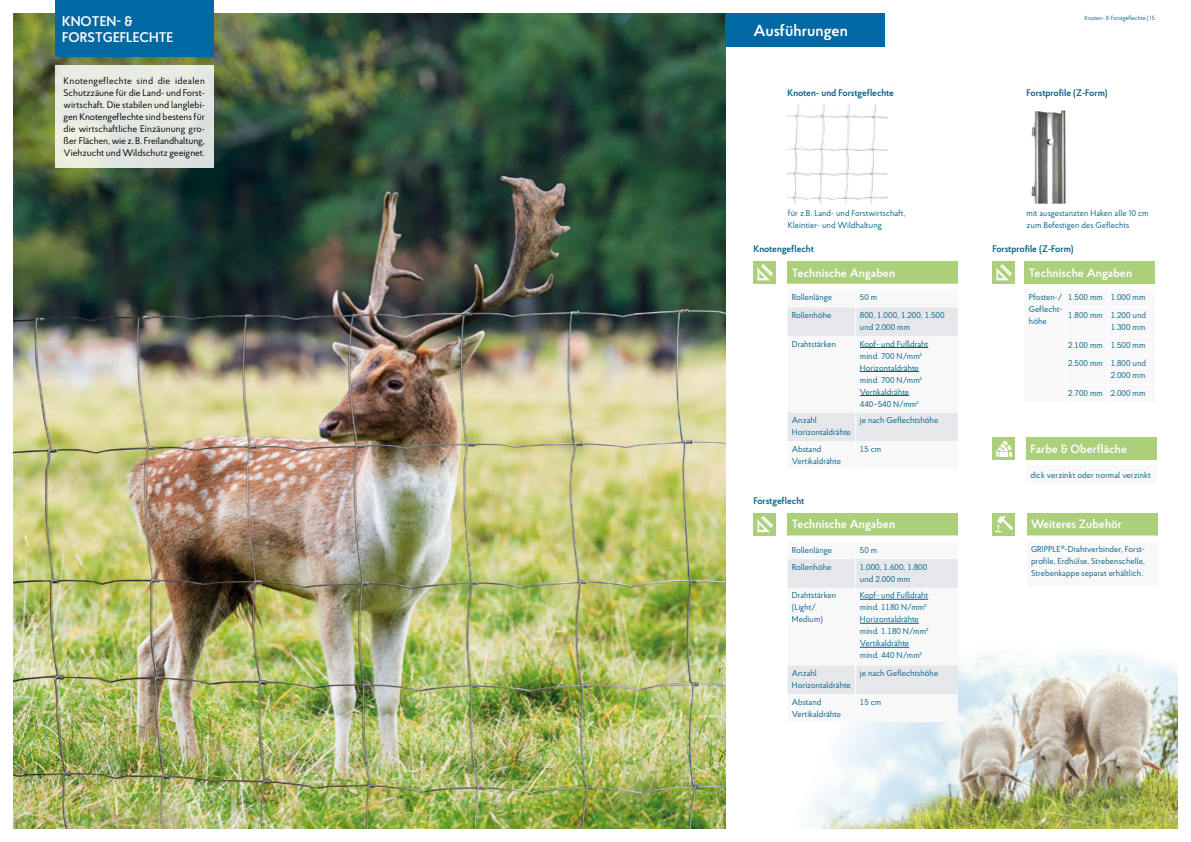
<style>
.page{position:relative;width:1191px;height:842px;background:#fff}
.page>*{position:absolute;margin:0;border:0;box-sizing:border-box;transform-origin:0 0}
.t1{font:600 16px "Proba Pro";color:#fff}
.t2{font:600 14px/16px "Proba Pro";color:#fff}
.t3{font:600 12px "Proba Pro";color:#fff}
.t4{font:9.5px/12px "Proba Pro";letter-spacing:-.005em;color:#000;text-align:justify}
.t5{font:600 9.5px "Proba Pro";letter-spacing:-.015em;color:#005f86}
.t6{font:8.5px/12px "Proba Pro";color:#005f86}
.t7{font:6px "Proba Pro";letter-spacing:-.015em;color:#005f86}
</style>
<div class="page">
<img style="left:809px;top:652px;width:368px;height:176px">
<img style="left:13px;top:13px;width:712px;height:290px">
<div style="left:55px;top:66px;width:159px;height:102px;background:#e5e9e1"></div>
<img style="left:788px;top:104px;width:99px;height:100px">
<div style="left:992px;top:437px;width:23px;height:23px;background:#accf7b"></div>
<svg style="left:996px;top:441px;width:15px;height:16px"></svg>
<div style="left:1026px;top:437px;width:130px;height:23px;background:#accf7b"></div>
<div style="left:1026px;top:466px;width:130px;height:18px;background:#f8f8f9"></div>
<hr style="left:1026px;top:483px;width:130px;height:1px;background:#fff">
<div style="left:753px;top:261px;width:23px;height:23px;background:#accf7b"></div>
<svg style="left:757px;top:264px;width:16px;height:16px"></svg>
<div style="left:787px;top:261px;width:170px;height:23px;background:#accf7b"></div>
<svg style="left:788px;top:307px;width:169px;height:134px"></svg>
<hr style="left:860px;top:347px;width:68px;height:1px;background:#005f86">
<hr style="left:860px;top:371px;width:59px;height:1px;background:#005f86">
<hr style="left:860px;top:395px;width:49px;height:1px;background:#005f86">
<div style="left:753px;top:513px;width:23px;height:22px;background:#accf7b"></div>
<svg style="left:757px;top:516px;width:16px;height:16px"></svg>
<div style="left:787px;top:513px;width:170px;height:22px;background:#accf7b"></div>
<svg style="left:787px;top:535px;width:170px;height:187px"></svg>
<hr style="left:860px;top:599px;width:68px;height:1px;background:#005f86">
<hr style="left:860px;top:623px;width:59px;height:1px;background:#005f86">
<hr style="left:860px;top:647px;width:49px;height:1px;background:#005f86">
<img style="left:13px;top:303px;width:712px;height:525px">
<img style="left:1031px;top:110px;width:35px;height:94px">
<div style="left:1026px;top:513px;width:131px;height:22px;background:#accf7b"></div>
<svg style="left:1027px;top:535px;width:130px;height:1px"></svg>
<div style="left:1026px;top:541px;width:131px;height:46px;background:#f8f8f9"></div>
<div style="left:992px;top:513px;width:23px;height:22px;background:#accf7b"></div>
<svg style="left:995px;top:516px;width:18px;height:16px"></svg>
<div style="left:1024px;top:261px;width:131px;height:23px;background:#accf7b"></div>
<div style="left:992px;top:261px;width:23px;height:23px;background:#accf7b"></div>
<svg style="left:996px;top:264px;width:16px;height:16px"></svg>
<div style="left:725px;top:13px;width:160px;height:34px;background:#0068a3"></div>
<div style="left:55px;top:0;width:159px;height:57px;background:#0068a3"></div>
<h2 class="t2" style="left:62px;top:14px;width:113px">KNOTEN- &amp;<br>FORSTGEFLECHTE</h2>
<h1 class="t1" style="left:753px;top:22px;width:96px">Ausführungen</h1>
<p class="t7" style="left:1084px;top:15px;width:72px">Knoten- &amp; Forstgeflechte | 15</p>
<p class="t4" style="left:64px;top:75px;width:143px">Knotengeflechte sind die idealen Schutzzäune für die Land- und Forst&shy;wirtschaft. Die stabilen und langlebi&shy;gen Knotengeflechte sind bestens für die wirtschaftliche Einzäunung gro&shy;ßer Flächen, wie z. B. Freilandhaltung, Viehzucht und Wildschutz geeignet.</p>
<p class="t5" style="left:787px;top:88px;width:108px">Knoten- und Forstgeflechte</p>
<p class="t5" style="left:1026px;top:88px;width:83px">Forstprofile (Z-Form)</p>
<p class="t6" style="left:788px;top:208px;width:119px">für z.B. Land- und Forstwirtschaft,<br>Kleintier- und Wildhaltung</p>
<p class="t6" style="left:1026px;top:208px;width:124px">mit ausgestanzten Haken alle 10 cm zum Befestigen des Geflechts</p>
<p class="t5" style="left:753px;top:244px;width:62px">Knotengeflecht</p>
<h3 class="t3" style="left:792px;top:266px;width:105px">Technische Angaben</h3>
<p class="t6" style="left:792px;top:291px;width:42px">Rollenlänge</p>
<p class="t6" style="left:860px;top:291px;width:19px">50 m</p>
<p class="t6" style="left:792px;top:309px;width:41px">Rollenhöhe</p>
<p class="t6" style="left:860px;top:309px;width:86px">800, 1.000, 1.200, 1.500 und 2.000 mm</p>
<p class="t6" style="left:792px;top:338px;width:46px">Drahtstärken</p>
<p class="t6" style="left:860px;top:338px;width:70px">Kopf- und Fußdraht mind. 700 N/mm²<br>Horizontaldrähte mind. 700 N/mm²<br>Vertikaldrähte<br>440–540 N/mm²</p>
<p class="t6" style="left:792px;top:415px;width:61px">Anzahl<br>Horizontaldrähte</p>
<p class="t6" style="left:860px;top:415px;width:80px">je nach Geflechtshöhe</p>
<p class="t6" style="left:792px;top:443px;width:51px">Abstand<br>Vertikaldrähte</p>
<p class="t6" style="left:860px;top:443px;width:23px">15 cm</p>
<p class="t5" style="left:753px;top:496px;width:52px">Forstgeflecht</p>
<h3 class="t3" style="left:792px;top:518px;width:105px">Technische Angaben</h3>
<p class="t6" style="left:792px;top:545px;width:42px">Rollenlänge</p>
<p class="t6" style="left:860px;top:545px;width:19px">50 m</p>
<p class="t6" style="left:792px;top:561px;width:41px">Rollenhöhe</p>
<p class="t6" style="left:860px;top:561px;width:69px">1.000, 1.600, 1.800 und 2.000 mm</p>
<p class="t6" style="left:792px;top:590px;width:46px">Drahtstärken (Light/<br>Medium)</p>
<p class="t6" style="left:860px;top:590px;width:70px">Kopf- und Fußdraht mind. 1180 N/mm²<br>Horizontaldrähte mind. 1.180 N/mm²<br>Vertikaldrähte mind. 440 N/mm²</p>
<p class="t6" style="left:792px;top:668px;width:61px">Anzahl<br>Horizontaldrähte</p>
<p class="t6" style="left:860px;top:668px;width:80px">je nach Geflechtshöhe</p>
<p class="t6" style="left:792px;top:696px;width:51px">Abstand<br>Vertikaldrähte</p>
<p class="t6" style="left:860px;top:696px;width:23px">15 cm</p>
<p class="t5" style="left:992px;top:244px;width:83px">Forstprofile (Z-Form)</p>
<h3 class="t3" style="left:1028px;top:266px;width:105px">Technische Angaben</h3>
<p class="t6" style="left:1028px;top:291px;width:35px;text-align:justify">Pfosten-/ Geflecht&shy;höhe</p>
<p class="t6" style="left:1068px;top:288px;width:79px;line-height:18px">1.500 mm 1.000 mm<br>1.800 mm 1.200 und</p>
<p class="t6" style="left:1068px;top:319px;width:79px;line-height:17.9px;text-align:justify;text-indent:43px">1.300 mm 2.100 mm 1.500 mm 2.500 mm 1.800 und</p>
<p class="t6" style="left:1068px;top:366px;width:79px;line-height:17.8px;text-align:right">2.000 mm<br>2.700 mm 2.000 mm</p>
<h3 class="t3" style="left:1030px;top:443px;width:98px">Farbe &amp; Oberfläche</h3>
<p class="t6" style="left:1030px;top:469px;width:122px">dick verzinkt oder normal verzinkt</p>
<h3 class="t3" style="left:1031px;top:518px;width:92px">Weiteres Zubehör</h3>
<p class="t6" style="left:1031px;top:543px;width:115px;text-align:justify">GRIPPLE<sup>®</sup>-Drahtverbinder, Forst&shy;profile, Erdhülse, Strebenschelle, Strebenkappe separat erhältlich.</p>
</div>
